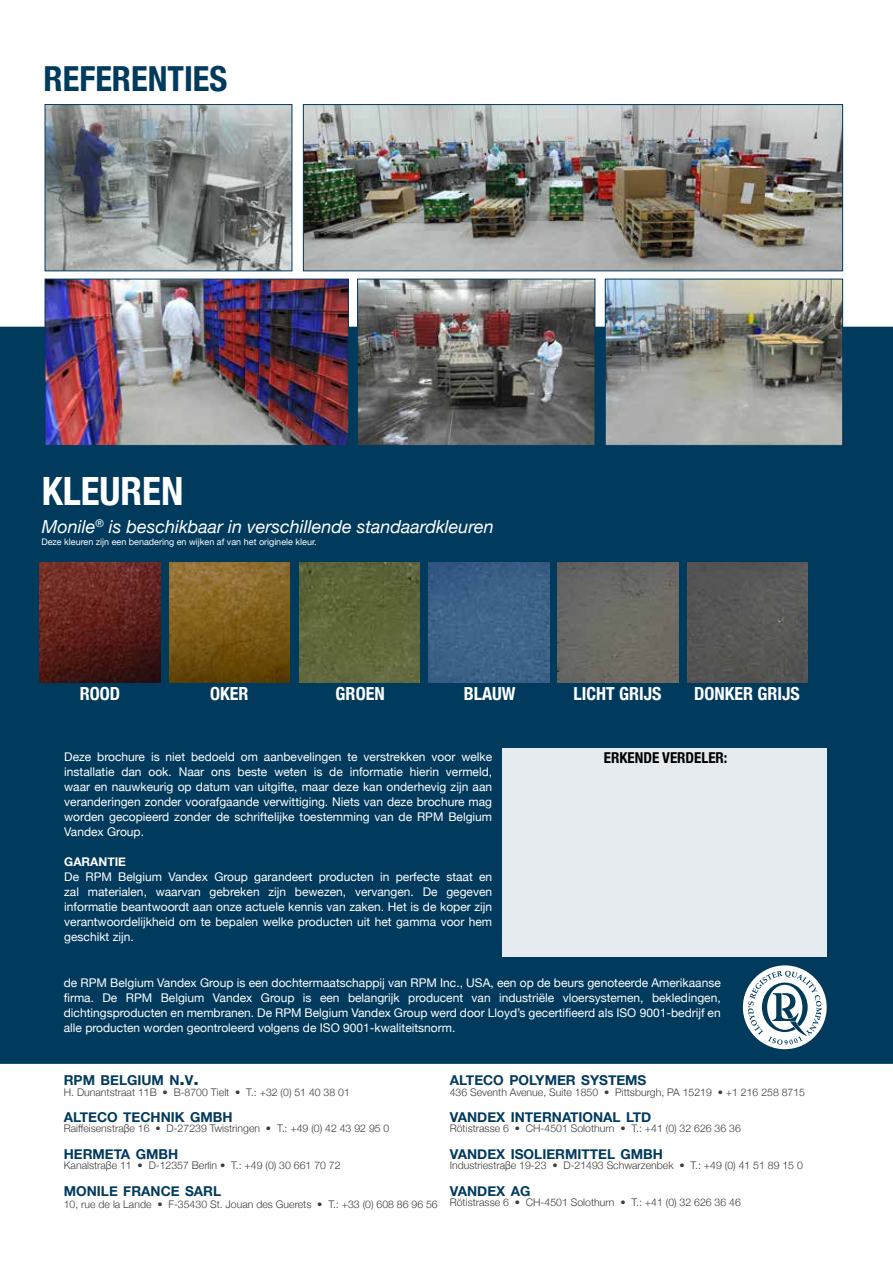
<style>
.page{position:relative;width:893px;height:1263px;background:#fff}
.page>*{position:absolute;margin:0;border:0;box-sizing:border-box;transform-origin:0 0}
.t1{font:700 condensed 39px "Helvetica Neue";color:#fff}
.t2{font:700 condensed 34.5px "Helvetica Neue";color:#003a5d}
.t3{font:italic 18px "Helvetica Neue";color:#fff}
.t4{font:700 condensed 18px "Helvetica Neue";color:#fff}
.t5{font:700 condensed 15px "Helvetica Neue";color:#000}
.t6{font:700 13.65px "Helvetica Neue";color:#003a5d}
.t7{font:12px/15px "Helvetica Neue";color:#fff;text-align:justify}
.t8{font:700 12px "Helvetica Neue";color:#fff}
.t9{font:300 10.5px "Helvetica Neue";color:#3c3c3b}
.t10{font:9px "Helvetica Neue";color:#fff}
.s1{font-size:19.5px}
</style>
<div class="page">
<div style="left:0;top:327px;width:893px;height:737px;background:#003a5d"></div>
<img style="left:40px;top:562px;width:120px;height:121px">
<img style="left:169px;top:562px;width:121px;height:121px">
<img style="left:299px;top:562px;width:121px;height:121px">
<img style="left:558px;top:562px;width:120px;height:121px">
<img style="left:687px;top:562px;width:121px;height:121px">
<img style="left:429px;top:562px;width:120px;height:121px">
<img style="left:47px;top:106px;width:243px;height:163px">
<div style="left:45px;top:104px;width:247px;height:167px;border:1px solid #003a5d"></div>
<img style="left:47px;top:281px;width:300px;height:163px">
<div style="left:45px;top:279px;width:304px;height:167px;border:1px solid #003a5d"></div>
<img style="left:305px;top:106px;width:536px;height:163px">
<div style="left:303px;top:104px;width:540px;height:167px;border:1px solid #003a5d"></div>
<img style="left:359px;top:281px;width:234px;height:163px">
<div style="left:357px;top:279px;width:238px;height:167px;border:1px solid #003a5d"></div>
<img style="left:607px;top:281px;width:234px;height:163px">
<div style="left:605px;top:279px;width:238px;height:167px;border:1px solid #003a5d"></div>
<div style="left:502px;top:748px;width:325px;height:208px;background:#e6ebef"></div>
<svg style="left:742px;top:964px;width:86px;height:86px"></svg>
<div style="left:743px;top:965px;width:84px;height:84px;background:#fff;border-radius:50%"></div>
<svg style="left:748px;top:971px;width:74px;height:74px"></svg>
<h2 class="t2" style="left:44px;top:50px;width:185px">REFERENTIES</h2>
<h1 class="t1" style="left:42px;top:459px;width:143px">KLEUREN</h1>
<h3 class="t3" style="left:42px;top:514px;width:454px">Monile<sup>®</sup> is beschikbaar in verschillende standaardkleuren</h3>
<p class="t10" style="left:41px;top:535px;width:277px">Deze kleuren zijn een benadering en wijken af van het originele kleur.</p>
<h3 class="t4" style="left:80px;top:679px;width:42px">ROOD</h3>
<h3 class="t4" style="left:210px;top:679px;width:40px">OKER</h3>
<h3 class="t4" style="left:336px;top:679px;width:51px">GROEN</h3>
<h3 class="t4" style="left:464px;top:679px;width:53px">BLAUW</h3>
<h3 class="t4" style="left:574px;top:679px;width:89px">LICHT GRIJS</h3>
<h3 class="t4" style="left:694px;top:679px;width:107px">DONKER GRIJS</h3>
<p class="t5" style="left:604px;top:745px;width:125px">ERKENDE VERDELER:</p>
<p class="t7" style="left:64px;top:750px;width:429px">Deze brochure is niet bedoeld om aanbevelingen te verstrekken voor welke installatie dan ook. Naar ons beste weten is de informatie hierin vermeld, waar en nauwkeurig op datum van uitgifte, maar deze kan onderhevig zijn aan veranderingen zonder voorafgaande verwittiging. Niets van deze brochure mag worden gecopieerd zonder de schriftelijke toestemming van de RPM Belgium Vandex Group.</p>
<p class="t8" style="left:64px;top:853px;width:63px">GARANTIE</p>
<p class="t7" style="left:64px;top:870px;width:429px">De RPM Belgium Vandex Group garandeert producten in perfecte staat en zal materialen, waarvan gebreken zijn bewezen, vervangen. De gegeven informatie beantwoordt aan onze actuele kennis van zaken. Het is de koper zijn verantwoordelijkheid om te bepalen welke producten uit het gamma voor hem geschikt zijn.</p>
<p class="t7" style="left:64px;top:976px;width:658px">de RPM Belgium Vandex Group is een dochtermaatschappij van RPM Inc., USA, een op de beurs genoteerde Amerikaanse firma. De RPM Belgium Vandex Group is een belangrijk producent van industriële vloersystemen, bekledingen, dichtingsproducten en membranen. De RPM Belgium Vandex Group werd door Lloyd’s gecertifieerd als ISO 9001-bedrijf en alle producten worden geontroleerd volgens de ISO 9001-kwaliteitsnorm.</p>
<p class="t6" style="left:64px;top:1069px;width:137px">RPM BELGIUM N<span class="s1">.</span>V<span class="s1">.</span></p>
<p class="t9" style="left:64px;top:1083px;width:288px">H. Dunantstraat 11B • B-8700 Tielt • T.: +32 (0) 51 40 38 01</p>
<p class="t6" style="left:64px;top:1106px;width:170px">ALTECO TECHNIK GMBH</p>
<p class="t9" style="left:64px;top:1120px;width:327px">Raiffeisenstraβe 16 • D-27239 Twistringen • T.: +49 (0) 42 43 92 95 0</p>
<p class="t6" style="left:64px;top:1143px;width:116px">HERMETA GMBH</p>
<p class="t9" style="left:64px;top:1157px;width:278px">Kanalstraβe 11 • D-12357 Berlin • T.: +49 (0) 30 661 70 72</p>
<p class="t6" style="left:64px;top:1180px;width:159px">MONILE FRANCE SARL</p>
<p class="t9" style="left:64px;top:1195px;width:375px">10, rue de la Lande • F-35430 St. Jouan des Guerets • T.: +33 (0) 608 86 96 56</p>
<p class="t6" style="left:450px;top:1069px;width:198px">ALTECO POLYMER SYSTEMS</p>
<p class="t9" style="left:450px;top:1083px;width:357px">436 Seventh Avenue, Suite 1850 • Pittsburgh, PA 15219 • +1 216 258 8715</p>
<p class="t6" style="left:450px;top:1106px;width:203px">VANDEX INTERNATIONAL LTD</p>
<p class="t9" style="left:450px;top:1120px;width:293px">Rötistrasse 6 • CH-4501 Solothurn • T.: +41 (0) 32 626 36 36</p>
<p class="t6" style="left:450px;top:1143px;width:215px">VANDEX ISOLIERMITTEL GMBH</p>
<p class="t9" style="left:450px;top:1157px;width:355px">Industriestraβe 19-23 • D-21493 Schwarzenbek • T.: +49 (0) 41 51 89 15 0</p>
<p class="t6" style="left:450px;top:1180px;width:82px">VANDEX AG</p>
<p class="t9" style="left:450px;top:1194px;width:293px">Rötistrasse 6 • CH-4501 Solothurn • T.: +41 (0) 32 626 36 46</p>
</div>
